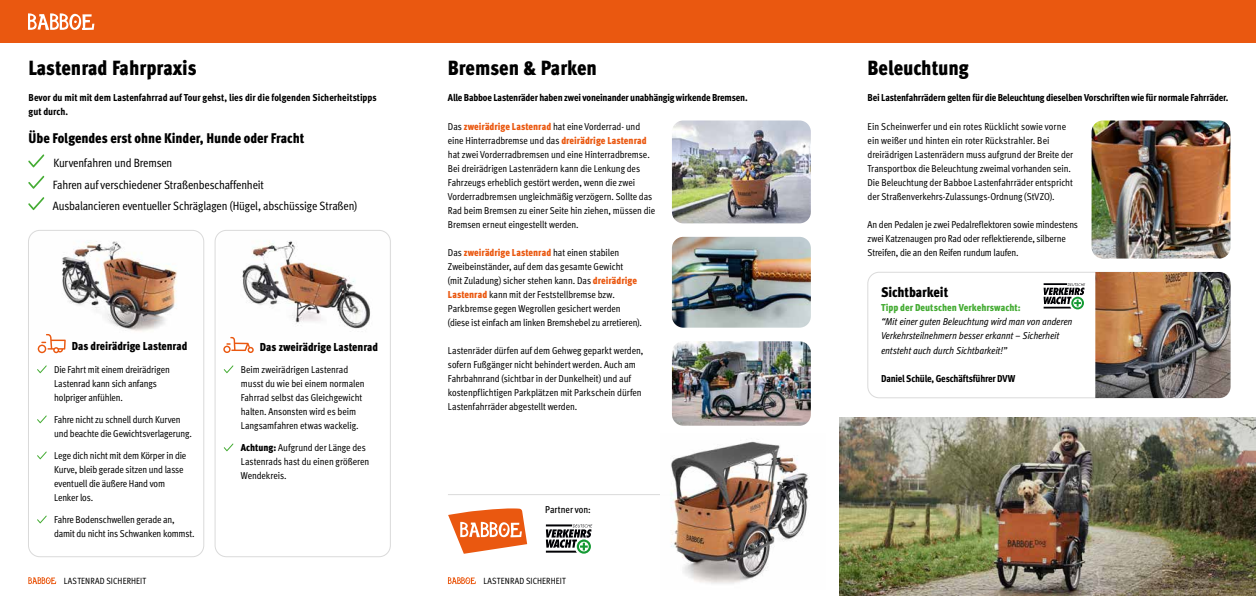
<style>
.page{position:relative;width:1256px;height:596px;background:#fff}
.page>*{position:absolute;margin:0;border:0;box-sizing:border-box;transform-origin:0 0}
.t1{font:900 20.5px "Meta Cond";color:#000}
.t2{font:900 14px "Meta Cond";letter-spacing:-.01em;color:#000}
.t3{font:12px/21.3px "Meta Cond";letter-spacing:-.01em;color:#000}
.t4{font:900 11.5px "Meta Cond";color:#000}
.t5{font:10px/14px "Meta Cond";letter-spacing:-.005em;color:#000}
.t6{font:800 10px/14px "Meta Cond";letter-spacing:-.015em;color:#000}
.t7{font:italic 10px/14px "Meta Cond";letter-spacing:-.01em;color:#000}
.t8{font:10px "Meta Cond Extra Bold LF";letter-spacing:-.02em;color:#000}
.t9{font:900 10px "Meta Cond";color:#45ac34}
.t10{font:500 10px "Meta Cond";color:#000}
.t11{font:9px "Meta Cond";letter-spacing:.01em;color:#000}
.s1{font-weight:900}
.s2{font-weight:900;color:#ea5810}
</style>
<div class="page">
<img style="left:30px;top:230px;width:171px;height:101px">
<img style="left:218px;top:230px;width:171px;height:99px">
<div style="left:28px;top:230px;width:176px;height:326px;border:1px solid #dadada;border-radius:11px"></div>
<div style="left:215px;top:230px;width:176px;height:326px;border:1px solid #dadada;border-radius:11px"></div>
<div style="left:0;top:0;width:1256px;height:42px;background:#ea5810"></div>
<svg style="left:28px;top:13px;width:67px;height:17px"></svg>
<img style="left:839px;top:417px;width:417px;height:178px">
<img style="left:672px;top:341px;width:139px;height:84px">
<svg style="left:37px;top:365px;width:10px;height:8px"></svg>
<svg style="left:37px;top:415px;width:10px;height:8px"></svg>
<svg style="left:37px;top:451px;width:10px;height:8px"></svg>
<svg style="left:37px;top:515px;width:10px;height:8px"></svg>
<svg style="left:224px;top:365px;width:9px;height:8px"></svg>
<svg style="left:224px;top:443px;width:9px;height:8px"></svg>
<svg style="left:223px;top:336px;width:31px;height:17px"></svg>
<svg style="left:38px;top:334px;width:28px;height:19px"></svg>
<svg style="left:28px;top:154px;width:16px;height:13px"></svg>
<svg style="left:28px;top:175px;width:16px;height:14px"></svg>
<svg style="left:28px;top:197px;width:16px;height:13px"></svg>
<svg style="left:546px;top:524px;width:46px;height:29px"></svg>
<svg style="left:28px;top:577px;width:28px;height:6px"></svg>
<svg style="left:448px;top:577px;width:28px;height:6px"></svg>
<img style="left:672px;top:237px;width:139px;height:90px">
<img style="left:672px;top:120px;width:139px;height:103px">
<img style="left:1091px;top:120px;width:139px;height:138px">
<div style="left:867px;top:272px;width:363px;height:126px;border:1px solid #dadada;border-radius:11px"></div>
<svg style="left:1043px;top:283px;width:42px;height:26px"></svg>
<img style="left:1095px;top:272px;width:135px;height:126px">
<svg style="left:448px;top:508px;width:79px;height:45px"></svg>
<hr style="left:448px;top:494px;width:363px;height:1px;background:#dadada">
<img style="left:660px;top:441px;width:151px;height:143px">
<h1 class="t1" style="left:29px;top:56px;width:170px">Lastenrad Fahrpraxis</h1>
<p class="t6" style="left:29px;top:90px;width:350px">Bevor du mit mit dem Lastenfahrrad auf Tour gehst, lies dir die folgenden Sicherheitstipps gut durch.</p>
<h2 class="t2" style="left:29px;top:129px;width:277px">Übe Folgendes erst ohne Kinder, Hunde oder Fracht</h2>
<p class="t3" style="left:53px;top:152px;width:306px">Kurvenfahren und Bremsen<br>Fahren auf verschiedener Straßenbeschaffenheit<br>Ausbalancieren eventueller Schräglagen (Hügel, abschüssige Straßen)</p>
<p class="t4" style="left:72px;top:338px;width:117px">Das dreirädrige Lastenrad</p>
<p class="t4" style="left:260px;top:339px;width:120px">Das zweirädrige Lastenrad</p>
<p class="t5" style="left:54px;top:362px;width:117px">Die Fahrt mit einem dreirädrigen<br>Lastenrad kann sich anfangs holpriger anfühlen.</p>
<p class="t5" style="left:54px;top:412px;width:139px">Fahre nicht zu schnell durch Kurven und beachte die Gewichtsverlagerung.</p>
<p class="t5" style="left:54px;top:448px;width:134px">Lege dich nicht mit dem Körper in die<br>Kurve, bleib gerade sitzen und lasse eventuell die äußere Hand vom<br>Lenker los.</p>
<p class="t5" style="left:54px;top:512px;width:142px">Fahre Bodenschwellen gerade an, damit du nicht ins Schwanken kommst.</p>
<p class="t5" style="left:241px;top:362px;width:125px">Beim zweirädrigen Lastenrad musst du wie bei einem normalen<br>Fahrrad selbst das Gleichgewicht halten. Ansonsten wird es beim<br>Langsamfahren etwas wackelig.</p>
<p class="t5" style="left:241px;top:440px;width:130px"><span class="s1">Achtung:</span> Aufgrund der Länge des<br>Lastenrads hast du einen größeren<br>Wendekreis.</p>
<h1 class="t1" style="left:448px;top:56px;width:151px">Bremsen &amp; Parken</h1>
<p class="t6" style="left:448px;top:90px;width:301px">Alle Babboe Lastenräder haben zwei voneinander unabhängig wirkende Bremsen.</p>
<p class="t5" style="left:448px;top:119px;width:209px">Das <span class="s2">zweirädrige Lastenrad</span> hat eine Vorderrad- und eine Hinterradbremse und das <span class="s2">dreirädrige Lastenrad </span>hat zwei Vorderradbremsen und eine Hinterradbremse.<br>Bei dreirädrigen Lastenrädern kann die Lenkung des Fahrzeugs erheblich gestört werden, wenn die zwei Vorderradbremsen ungleichmäßig verzögern. Sollte das Rad beim Bremsen zu einer Seite hin ziehen, müssen die Bremsen erneut eingestellt werden.</p>
<p class="t5" style="left:448px;top:245px;width:196px">Das <span class="s2">zweirädrige Lastenrad</span> hat einen stabilen Zweibeinständer, auf dem das gesamte Gewicht<br>(mit Zuladung) sicher stehen kann. Das <span class="s2">dreirädrige Lastenrad</span> kann mit der Feststellbremse bzw.<br>Parkbremse gegen Wegrollen gesichert werden (diese ist einfach am linken Bremshebel zu arretieren).</p>
<p class="t5" style="left:448px;top:343px;width:197px">Lastenräder dürfen auf dem Gehweg geparkt werden, sofern Fußgänger nicht behindert werden. Auch am Fahrbahnrand (sichtbar in der Dunkelheit) und auf kostenpflichtigen Parkplätzen mit Parkschein dürfen Lastenfahrräder abgestellt werden.</p>
<p class="t10" style="left:545px;top:503px;width:47px">Partner von:</p>
<p class="t11" style="left:64px;top:575px;width:84px">LASTENRAD SICHERHEIT</p>
<p class="t11" style="left:483px;top:575px;width:84px">LASTENRAD SICHERHEIT</p>
<h1 class="t1" style="left:867px;top:56px;width:103px">Beleuchtung</h1>
<p class="t6" style="left:867px;top:90px;width:362px">Bei Lastenfahrrädern gelten für die Beleuchtung dieselben Vorschriften wie für normale Fahrräder.</p>
<p class="t5" style="left:867px;top:119px;width:207px">Ein Scheinwerfer und ein rotes Rücklicht sowie vorne ein weißer und hinten ein roter Rückstrahler. Bei dreirädrigen Lastenrädern muss aufgrund der Breite der Transportbox die Beleuchtung zweimal vorhanden sein.<br>Die Beleuchtung der Babboe Lastenfahrräder entspricht der Straßenverkehrs-Zulassungs-Ordnung (StVZO).</p>
<p class="t5" style="left:867px;top:217px;width:212px">An den Pedalen je zwei Pedalreflektoren sowie mindestens zwei Katzenaugen pro Rad oder reflektierende, silberne<br>Streifen, die an den Reifen rundum laufen.</p>
<h2 class="t2" style="left:881px;top:284px;width:69px">Sichtbarkeit</h2>
<p class="t9" style="left:881px;top:302px;width:141px">Tipp der Deutschen Verkehrswacht:</p>
<p class="t7" style="left:881px;top:315px;width:193px">“Mit einer guten Beleuchtung wird man von anderen<br>Verkehrsteilnehmern besser erkannt – Sicherheit entsteht auch durch Sichtbarkeit!”</p>
<p class="t8" style="left:881px;top:372px;width:136px">Daniel Schüle, Geschäftsführer DVW</p>
</div>
